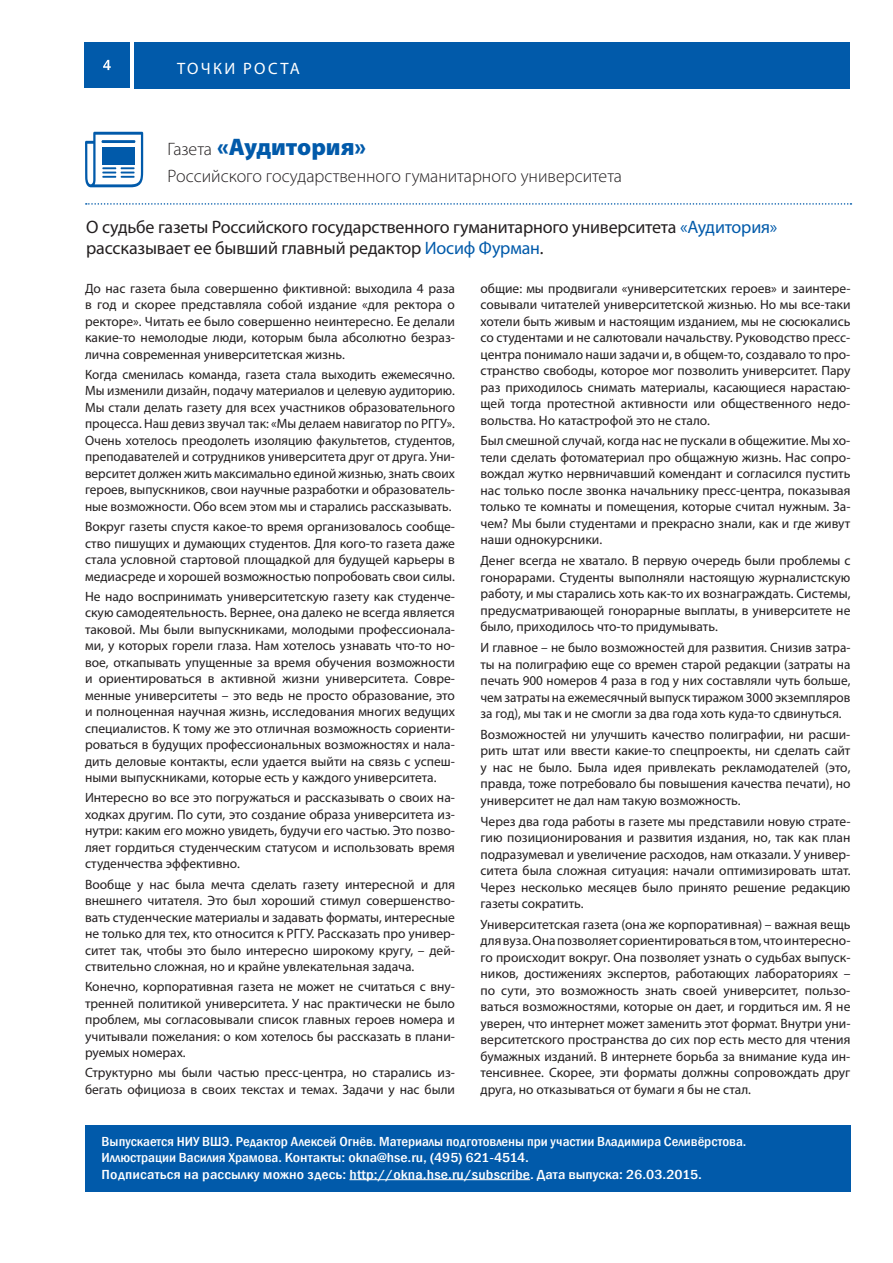
<style>
.page{position:relative;width:893px;height:1263px;background:#fff}
.page>*{position:absolute;margin:0;border:0;box-sizing:border-box;transform-origin:0 0}
.t1{font:900 24px "Myriad Pro";letter-spacing:-.005em;color:#015aaa}
.t2{font:18px/21px "Myriad Pro";letter-spacing:-.01em;color:#231f20}
.t3{font:300 18px "Myriad Pro";color:#231f20}
.t4{font:16.5px "Myriad Pro";letter-spacing:.14em;color:#fff}
.t5{font:13.5px/16.5px "Myriad Pro";color:#231f20;text-align:justify}
.t6{font:500 condensed 13.5px/16.5px "Franklin Gothic";color:#fff;scale:1.1 1}
.s1{font-weight:300;font-size:18px;color:#231f20}
.s2{color:#015aaa}
</style>
<div class="page">
<div style="left:85px;top:1125px;width:765px;height:67px;background:#015aaa"></div>
<div style="left:134px;top:43px;width:716px;height:46px;background:#015aaa"></div>
<div style="left:84px;top:43px;width:46px;height:45px;background:#015aaa"></div>
<svg style="left:103px;top:60px;width:8px;height:10px"></svg>
<hr style="left:349px;top:1179px;width:181px;height:1px;background:#fff">
<svg style="left:86px;top:203px;width:765px;height:2px"></svg>
<svg style="left:85px;top:132px;width:58px;height:55px"></svg>
<p class="t4" style="left:177px;top:58px;width:124px">ТОЧКИ РОСТА</p>
<h1 class="t1" style="left:168px;top:131px;width:200px"><span class="s1">Газета</span> «Аудитория»</h1>
<h2 class="t3" style="left:168px;top:165px;width:456px">Российского государственного гуманитарного университета</h2>
<h2 class="t2" style="left:86px;top:216px;width:693px">О судьбе газеты Российского государственного гуманитарного университета <span class="s2">«Аудитория» </span>рассказывает ее бывший главный редактор <span class="s2">Иосиф Фурман</span>.</h2>
<p class="t5" style="left:480px;top:280px;width:371px">общие: мы продвигали «университетских героев» и заинтере&shy;совывали читателей университетской жизнью. Но мы все-таки хотели быть живым и настоящим изданием, мы не сюсюкались со студентами и не салютовали начальству. Руководство пресс&shy;центра понимало наши задачи и, в общем-то, создавало то про&shy;странство свободы, которое мог позволить университет. Пару раз приходилось снимать материалы, касающиеся нарастаю&shy;щей тогда протестной активности или общественного недо&shy;вольства. Но катастрофой это не стало.</p>
<p class="t5" style="left:480px;top:432px;width:371px">Был смешной случай, когда нас не пускали в общежитие. Мы хо&shy;тели сделать фотоматериал про общажную жизнь. Нас сопро&shy;вождал жутко нервничавший комендант и согласился пустить нас только после звонка начальнику пресс-центра, показывая только те комнаты и помещения, которые считал нужным. За&shy;чем? Мы были студентами и прекрасно знали, как и где живут наши однокурсники.</p>
<p class="t5" style="left:480px;top:552px;width:371px">Денег всегда не хватало. В первую очередь были проблемы с гонорарами. Студенты выполняли настоящую журналистскую работу, и мы старались хоть как-то их вознаграждать. Системы, предусматривающей гонорарные выплаты, в университете не было, приходилось что-то придумывать.</p>
<p class="t5" style="left:480px;top:639px;width:371px">И главное – не было возможностей для развития. Снизив затра&shy;ты на полиграфию еще со времен старой редакции (затраты на печать 900 номеров 4 раза в год у них составляли чуть больше, чем затраты на ежемесячный выпуск тиражом 3000 экземпляров за год), мы так и не смогли за два года хоть куда-то сдвинуться.</p>
<p class="t5" style="left:480px;top:726px;width:371px">Возможностей ни улучшить качество полиграфии, ни расши&shy;рить штат или ввести какие-то спецпроекты, ни сделать сайт у нас не было. Была идея привлекать рекламодателей (это, правда, тоже потребовало бы повышения качества печати), но университет не дал нам такую возможность.</p>
<p class="t5" style="left:480px;top:812px;width:371px">Через два года работы в газете мы представили новую страте&shy;гию позиционирования и развития издания, но, так как план подразумевал и увеличение расходов, нам отказали. У универ&shy;ситета была сложная ситуация: начали оптимизировать штат.<br>Через несколько месяцев было принято решение редакцию газеты сократить.</p>
<p class="t5" style="left:480px;top:916px;width:371px">Университетская газета (она же корпоративная) – важная вещь для вуза. Она позволяет сориентироваться в том, что интересно&shy;го происходит вокруг. Она позволяет узнать о судьбах выпуск&shy;ников, достижениях экспертов, работающих лабораториях – по сути, это возможность знать своей университет, пользо&shy;ваться возможностями, которые он дает, и гордиться им. Я не уверен, что интернет может заменить этот формат. Внутри уни&shy;верситетского пространства до сих пор есть место для чтения бумажных изданий. В интернете борьба за внимание куда ин&shy;тенсивнее. Скорее, эти форматы должны сопровождать друг друга, но отказываться от бумаги я бы не стал.</p>
<p class="t6" style="left:102px;top:1133px;width:588px">Выпускается НИУ ВШЭ. Редактор Алексей Огнёв. Материалы подготовлены при участии Владимира Селивёрстова.<br>Иллюстрации Василия Храмова. Контакты: okna@hse.ru, (495) 621-4514.<br>Подписаться на рассылку можно здесь: http://okna.hse.ru/subscribe. Дата выпуска: 26.03.2015.</p>
<p class="t5" style="left:85px;top:280px;width:371px">До нас газета была совершенно фиктивной: выходила 4 раза в год и скорее представляла собой издание «для ректора о ректоре». Читать ее было совершенно неинтересно. Ее делали какие-то немолодые люди, которым была абсолютно безраз&shy;лична современная университетская жизнь.</p>
<p class="t5" style="left:85px;top:366px;width:371px">Когда сменилась команда, газета стала выходить ежемесячно.<br>Мы изменили дизайн, подачу материалов и целевую аудиторию.<br>Мы стали делать газету для всех участников образовательного процесса. Наш девиз звучал так: «Мы делаем навигатор по РГГУ».<br>Очень хотелось преодолеть изоляцию факультетов, студентов, преподавателей и сотрудников университета друг от друга. Уни&shy;верситет должен жить максимально единой жизнью, знать своих героев, выпускников, свои научные разработки и образователь&shy;ные возможности. Обо всем этом мы и старались рассказывать.</p>
<p class="t5" style="left:85px;top:518px;width:371px">Вокруг газеты спустя какое-то время организовалось сообще&shy;ство пишущих и думающих студентов. Для кого-то газета даже стала условной стартовой площадкой для будущей карьеры в медиасреде и хорошей возможностью попробовать свои силы.</p>
<p class="t5" style="left:85px;top:588px;width:371px">Не надо воспринимать университетскую газету как студенче&shy;скую самодеятельность. Вернее, она далеко не всегда является таковой. Мы были выпускниками, молодыми профессионала&shy;ми, у которых горели глаза. Нам хотелось узнавать что-то но&shy;вое, откапывать упущенные за время обучения возможности и ориентироваться в активной жизни университета. Совре&shy;менные университеты – это ведь не просто образование, это и полноценная научная жизнь, исследования многих ведущих специалистов. К тому же это отличная возможность сориенти&shy;роваться в будущих профессиональных возможностях и нала&shy;дить деловые контакты, если удается выйти на связь с успеш&shy;ными выпускниками, которые есть у каждого университета.</p>
<p class="t5" style="left:85px;top:789px;width:371px">Интересно во все это погружаться и рассказывать о своих на&shy;ходках другим. По сути, это создание образа университета из&shy;нутри: каким его можно увидеть, будучи его частью. Это позво&shy;ляет гордиться студенческим статусом и использовать время студенчества эффективно.</p>
<p class="t5" style="left:85px;top:875px;width:371px">Вообще у нас была мечта сделать газету интересной и для внешнего читателя. Это был хороший стимул совершенство&shy;вать студенческие материалы и задавать форматы, интересные не только для тех, кто относится к РГГУ. Рассказать про универ&shy;ситет так, чтобы это было интересно широкому кругу, – дей&shy;ствительно сложная, но и крайне увлекательная задача.</p>
<p class="t5" style="left:85px;top:978px;width:371px">Конечно, корпоративная газета не может не считаться с вну&shy;тренней политикой университета. У нас практически не было проблем, мы согласовывали список главных героев номера и учитывали пожелания: о ком хотелось бы рассказать в плани&shy;руемых номерах.</p>
<p class="t5" style="left:85px;top:1064px;width:371px">Структурно мы были частью пресс-центра, но старались из&shy;бегать официоза в своих текстах и темах. Задачи у нас были</p>
</div>
